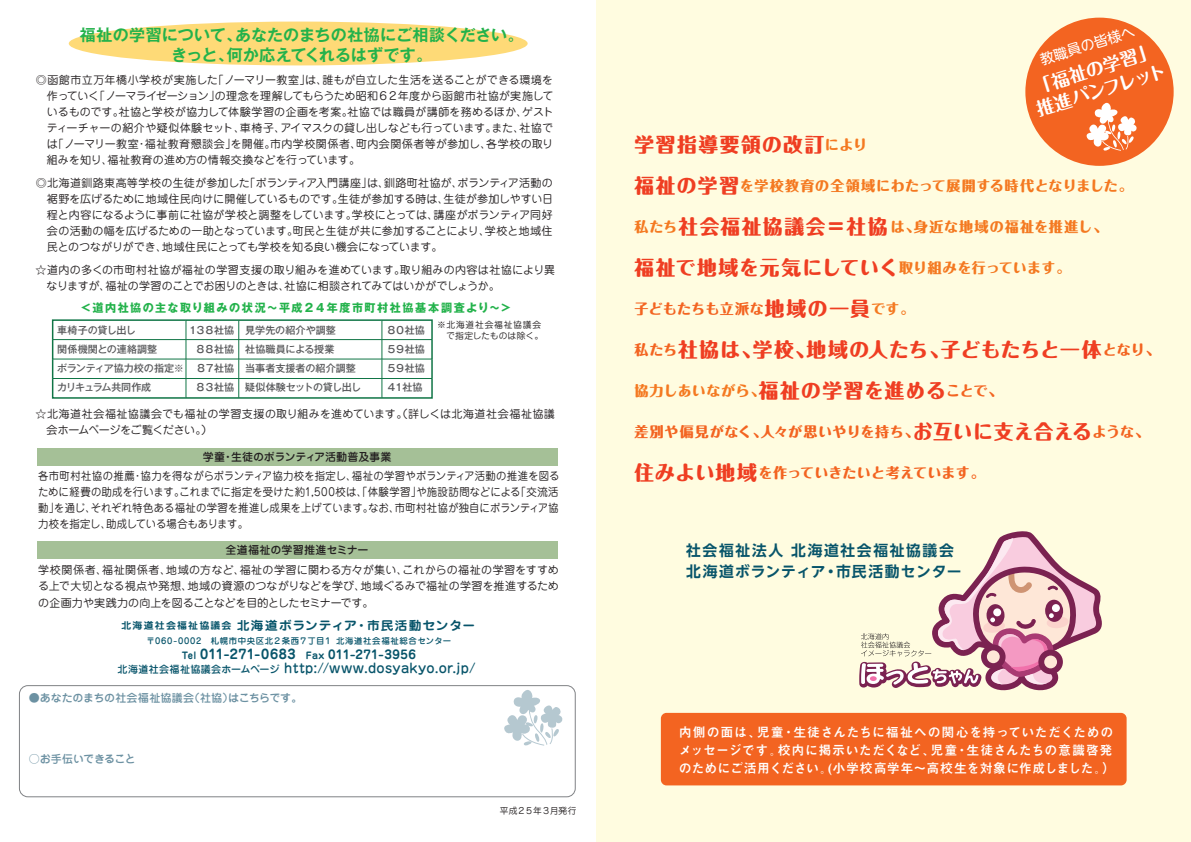
<style>
.page{position:relative;width:1191px;height:842px;background:#fff}
.page>*{position:absolute;margin:0;border:0;box-sizing:border-box;transform-origin:0 0}
.t1{font:800 19.7px "Maru Fo Pro";letter-spacing:.03em;color:#ef3e22}
.t2{font:800 19.7px "Maru Fo Pro";letter-spacing:.05em;color:#ef3e22}
.t3{font:800 19.7px "Maru Fo Pro";letter-spacing:.07em;color:#ef3e22}
.t4{font:700 18px/22px "Maru Fo Pro";color:#fff}
.t5{font:700 16px/20px "Gothic MB101 Pro De";letter-spacing:.005em;color:#23b24b;text-align:center}
.t6{font:700 14.8px/21.2px "UD Shin Go NT Pro De";letter-spacing:.105em;color:#07546a}
.t7{font:800 14px "Maru Fo Pro";letter-spacing:.03em;color:#f36421}
.t8{font:800 14px "Maru Fo Pro";letter-spacing:.05em;color:#f47921}
.t9{font:800 14px "Maru Fo Pro";letter-spacing:.08em;color:#f47921}
.t10{font:800 14px "Maru Fo Pro";letter-spacing:.02em;color:#f47921}
.t11{font:14px "UD Shin M Go Pro";color:#fff}
.t12{font:700 13px/18px "Mi Go MB1 Std De";letter-spacing:.025em;color:#fff}
.t13{font:500 13px "Jun 34 Pro";letter-spacing:.025em;color:#07546a}
.t14{font:700 13px "Jun 501 Pro";letter-spacing:.04em;color:#07546a}
.t15{font:700 12.1px "Jun 501 Pro";letter-spacing:.075em;color:#07546a;scale:1.05 1}
.t16{font:700 11.4px "Gothic MB101 Pro";letter-spacing:.13em;color:#23b24b}
.t17{font:11px/16px "Jun 201 Pro";letter-spacing:.005em;color:#231f20;text-align:justify}
.t18{font:11px/16px "Jun 201 Pro";letter-spacing:.005em;color:#231f20;text-align:justify;scale:.94 1}
.t19{font:500 11px "Jun 34 Pro";color:#231f20}
.t20{font:500 11px "Jun 34 Pro";letter-spacing:-.01em;color:#6c91a2}
.t21{font:500 11px "Jun 34 Pro";letter-spacing:-.045em;color:#6c91a2}
.t22{font:500 10.1px "Gothic MB101 Pro";letter-spacing:-.01em;color:#57585a}
.t23{font:500 10.1px "Gothic MB101 Pro";letter-spacing:-.035em;color:#57585a}
.t24{font:500 10.1px "Gothic MB101 Pro";letter-spacing:-.095em;color:#57585a}
.t25{font:8.7px "Jun 201 Pro";letter-spacing:.095em;color:#231f20}
.t26{font:8.7px "Jun 201 Pro";letter-spacing:.025em;color:#231f20}
.t27{font:8.7px "Jun 201 Pro";letter-spacing:-.025em;color:#231f20}
.t28{font:500 8.4px "Jun 34 Pro";letter-spacing:.075em;color:#07546a}
.s1{font-size:9.5px}
.s2{font-size:10px}
.s3{font-size:9.4px}
.s4{font-size:12px}
.s5{font-size:14px;color:#f47921}
.s6{font-size:19.7px;color:#ef3e22}
.s7{color:#f47921}
.s8{font-size:14px;color:#f36421}
.s9{color:#f36421}
</style>
<div class="page">
<div style="left:595px;top:0;width:596px;height:842px;background:#fffce0"></div>
<div style="left:69px;top:22px;width:458px;height:43px;background:#feda77;border-radius:50%"></div>
<div style="left:661px;top:713px;width:465px;height:72px;background:#f36421;border-radius:6px"></div>
<div style="left:1025px;top:18px;width:148px;height:148px;background:#f36421;border-radius:50%"></div>
<svg style="left:1086px;top:103px;width:50px;height:48px"></svg>
<svg style="left:859px;top:531px;width:243px;height:160px"></svg>
<div style="left:37px;top:542px;width:520px;height:17px;background:#a5c097"></div>
<div style="left:37px;top:448px;width:521px;height:17px;background:#a5c097"></div>
<div style="left:19px;top:685px;width:557px;height:112px;border:1px solid #808285;border-radius:8px"></div>
<svg style="left:504px;top:690px;width:58px;height:56px"></svg>
<div style="left:52px;top:319px;width:381px;height:80px;border:2px solid #107546"></div>
<hr style="left:186px;top:320px;width:1px;height:78px;background:#107546">
<hr style="left:238px;top:320px;width:1px;height:78px;background:#107546">
<hr style="left:381px;top:320px;width:1px;height:78px;background:#107546">
<hr style="left:53px;top:339px;width:379px;height:1px;background:#107546">
<hr style="left:53px;top:359px;width:379px;height:1px;background:#107546">
<hr style="left:53px;top:378px;width:379px;height:1px;background:#107546">
<h3 class="t5" style="left:80px;top:23px;width:445px">福祉の学習について、あなたのまちの社協にご相談ください。きっと、何か応えてくれるはずです。</h3>
<p class="t17" style="left:47px;top:71px;width:508px;text-indent:-11px">◎函館市立万年橋小学校が実施した「ノーマリー教室」は、誰もが自立した生活を送ることができる環境を作っていく「ノーマライゼーション」の理念を理解してもらうため昭和６２年度から函館市社協が実施しているものです。社協と学校が協力して体験学習の企画を考案。社協では職員が講師を務めるほか、ゲストティーチャーの紹介や疑似体験セット、車椅子、アイマスクの貸し出しなども行っています。また、社協では「ノーマリー教室・福祉教育懇談会」を開催。市内学校関係者、町内会関係者等が参加し、各学校の取り組みを知り、福祉教育の進め方の情報交換などを行っています。</p>
<p class="t17" style="left:47px;top:174px;width:508px;text-indent:-11px">◎北海道釧路東高等学校の生徒が参加した「ボランティア入門講座」は、釧路町社協が、ボランティア活動の裾野を広げるために地域住民向けに開催しているものです。生徒が参加する時は、生徒が参加しやすい日程と内容になるように事前に社協が学校と調整をしています。学校にとっては、講座がボランティア同好会の活動の幅を広げるための一助となっています。町民と生徒が共に参加することにより、学校と地域住民とのつながりができ、地域住民にとっても学校を知る良い機会になっています。</p>
<p class="t17" style="left:47px;top:261px;width:510px;text-indent:-11px">☆道内の多くの市町村社協が福祉の学習支援の取り組みを進めています。取り組みの内容は社協により異なりますが、福祉の学習のことでお困りのときは、社協に相談されてみてはいかがでしょうか。</p>
<p class="t16" style="left:80px;top:298px;width:433px">＜道内社協の主な取り組みの状況～平成２４年度市町村社協基本調査より～＞</p>
<p class="t22" style="left:57px;top:322px;width:80px">車椅子の貸し出し</p>
<p class="t22" style="left:188px;top:322px;width:150px">１３８社協 見学先の紹介や調整</p>
<p class="t22" style="left:386px;top:322px;width:40px">８０社協</p>
<p class="t22" style="left:57px;top:341px;width:102px">関係機関との連絡調整</p>
<p class="t22" style="left:195px;top:341px;width:140px">８８社協 社協職員による授業</p>
<p class="t22" style="left:386px;top:341px;width:40px">５９社協</p>
<p class="t22" style="left:57px;top:360px;width:300px">ボランティア協力校の指定※ ８７社協 当事者支援者の紹介調整</p>
<p class="t22" style="left:386px;top:360px;width:40px">５９社協</p>
<p class="t24" style="left:57px;top:379px;width:96px">カリキュラム共同作成</p>
<p class="t23" style="left:195px;top:379px;width:167px">８３社協 疑似体験セットの貸し出し</p>
<p class="t22" style="left:386px;top:379px;width:38px">４１社協</p>
<p class="t25" style="left:437px;top:318px;width:105px">※北海道社会福祉協議会</p>
<p class="t26" style="left:446px;top:329px;width:98px">で指定したものは除く。</p>
<p class="t17" style="left:47px;top:404px;width:510px;text-indent:-11px">☆北海道社会福祉協議会でも福祉の学習支援の取り組みを進めています。（詳しくは北海道社会福祉協議会ホームページをご覧ください。）</p>
<p class="t19" style="left:203px;top:448px;width:190px">学童・生徒のボランティア活動普及事業</p>
<p class="t18" style="left:38px;top:467px;width:556px">各市町村社協の推薦・協力を得ながらボランティア協力校を指定し、福祉の学習やボランティア活動の推進を図るために経費の助成を行います。これまでに指定を受けた約1,500校は、「体験学習」や施設訪問などによる「交流活動」を通じ、それぞれ特色ある福祉の学習を推進し成果を上げています。なお、市町村社協が独自にボランティア協力校を指定し、助成している場合もあります。</p>
<p class="t17" style="left:38px;top:561px;width:522px">学校関係者、福祉関係者、地域の方など、福祉の学習に関わる方々が集い、これからの福祉の学習をすすめる上で大切となる視点や発想、地域の資源のつながりなどを学び、地域ぐるみで福祉の学習を推進するための企画力や実践力の向上を図ることなどを目的としたセミナーです。</p>
<p class="t19" style="left:226px;top:541px;width:144px">全道福祉の学習推進セミナー</p>
<p class="t15" style="left:122px;top:615px;width:338px"><span class="s1">北海道社会福祉協議会</span> 北海道ボランティア・市民活動センター</p>
<p class="t13" style="left:118px;top:658px;width:359px"><span class="s2">北海道社会福祉協議会ホームページ</span> http://www.dosyakyo.or.jp/</p>
<p class="t28" style="left:147px;top:634px;width:306px">〒060-0002　札幌市中央区北２条西７丁目１ 北海道社会福祉総合センター</p>
<p class="t14" style="left:182px;top:644px;width:236px"><span class="s3">Tel</span> 011-271-0683 <span class="s3">Fax</span> <span class="s4">011-271-3956</span></p>
<p class="t20" style="left:29px;top:689px;width:275px">●あなたのまちの社会福祉協議会（社協）はこちらです。</p>
<p class="t21" style="left:29px;top:750px;width:108px">○お手伝いできること</p>
<p class="t27" style="left:500px;top:804px;width:78px">平成２５年３月発行</p>
<p class="t11" style="left:1037px;top:49px;width:99px;rotate:-17deg">教職員の皆様へ</p>
<h2 class="t4" style="left:1026px;top:76px;width:136px;rotate:-17deg">「福祉の学習」推進パンフレット</h2>
<h1 class="t3" style="left:634px;top:129px;width:234px">学習指導要領の改訂<span class="s5">により</span></h1>
<p class="t8" style="left:634px;top:174px;width:500px"><span class="s6">福祉の学習</span>を学校教育の全領域にわたって展開する時代となりました。</p>
<p class="t9" style="left:634px;top:215px;width:474px">私たち<span class="s6">社会福祉協議会＝社協</span>は、身近な地域の福祉を推進し、</p>
<h1 class="t2" style="left:634px;top:252px;width:437px">福祉で地域を元気にしていく<span class="s5">取り組みを行っています。</span></h1>
<p class="t7" style="left:634px;top:297px;width:282px">子どもたちも立派な<span class="s6">地域の一員</span><span class="s7">です。</span></p>
<h1 class="t1" style="left:634px;top:334px;width:527px"><span class="s8">私たち</span>社協は、学校、地域の人たち、子どもたちと一体<span class="s8">となり、</span></h1>
<p class="t10" style="left:634px;top:379px;width:369px">協力しあいながら、<span class="s6">福祉の学習を進める</span><span class="s9">ことで、</span></p>
<p class="t7" style="left:634px;top:420px;width:516px">差別や偏見がなく、人々が思いやりを持ち、<span class="s6">お互いに支え合える</span>ような、</p>
<p class="t7" style="left:634px;top:461px;width:352px"><span class="s6">住みよい地域</span>を作っていきたいと考えています。</p>
<h3 class="t6" style="left:686px;top:539px;width:277px">社会福祉法人 北海道社会福祉協議会北海道ボランティア・市民活動センター</h3>
<p class="t12" style="left:679px;top:722px;width:438px">内側の面は、児童・生徒さんたちに福祉への関心を持っていただくためのメッセージです。校内に掲示いただくなど、児童・生徒さんたちの意識啓発のためにご活用ください。(小学校高学年～高校生を対象に作成しました。）</p>
</div>
